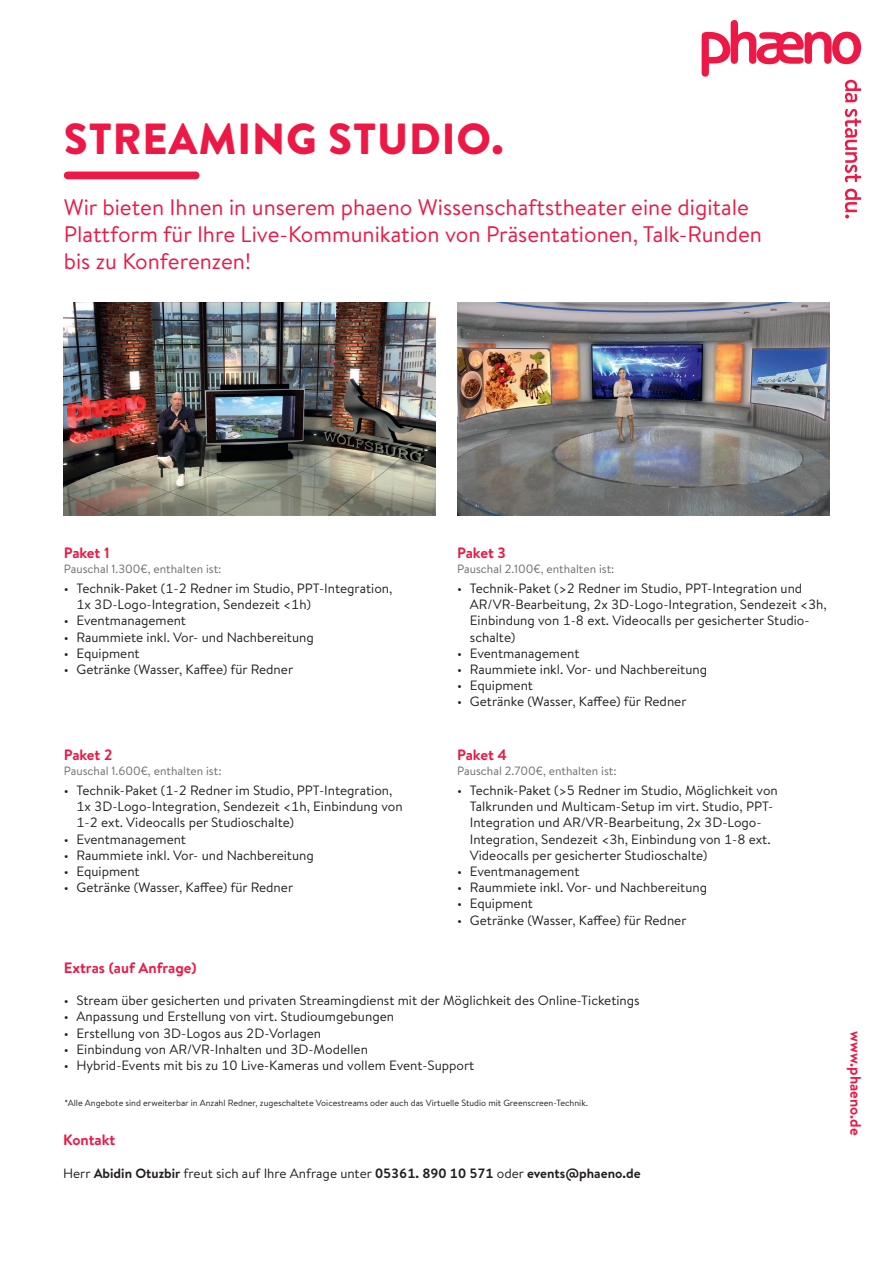
<style>
.page{position:relative;width:893px;height:1263px;background:#fff}
.page>*{position:absolute;margin:0;border:0;box-sizing:border-box;transform-origin:0 0}
.t1{font:900 43.5px "Brandon Text";letter-spacing:.02em;color:#ed1845}
.t2{font:22.5px/27px "Brandon Text";color:#ed1845}
.t3{font:700 15px "Brandon Text";color:#ed1845}
.t4{font:13.5px/16.2px "Brandon Text";color:#231f20}
.t5{font:700 13.5px "Brandon Text";color:#231f20}
.t6{font:12px "Brandon Text";color:#6c6d70}
.t7{font:9px "Brandon Text";color:#231f20}
.s1{font-weight:400}
</style>
<div class="page">
<svg style="left:702px;top:20px;width:159px;height:198px"></svg>
<div style="left:68px;top:172px;width:128px;height:7px;background:#ed1845"></div>
<img style="left:64px;top:303px;width:372px;height:213px">
<img style="left:457px;top:303px;width:372px;height:213px">
<h1 class="t1" style="left:64px;top:108px;width:441px">STREAMING STUDIO.</h1>
<h2 class="t2" style="left:64px;top:193px;width:700px">Wir bieten Ihnen in unserem phaeno Wissenschaftstheater eine digitale<br>Plattform für Ihre Live-Kommunikation von Präsentationen, Talk-Runden bis zu Konferenzen!</h2>
<p class="t3" style="left:64px;top:542px;width:47px">Paket 1</p>
<p class="t6" style="left:64px;top:560px;width:159px">Pauschal 1.300€, enthalten ist:</p>
<p class="t4" style="left:77px;top:580px;width:317px;text-indent:-13px">• Technik-Paket (1-2 Redner im Studio, PPT-Integration,<br>1x 3D-Logo-Integration, Sendezeit &lt;1h)</p>
<p class="t4" style="left:64px;top:612px;width:124px">• Eventmanagement</p>
<p class="t4" style="left:64px;top:628px;width:251px">• Raummiete inkl. Vor- und Nachbereitung</p>
<p class="t4" style="left:64px;top:644px;width:77px">• Equipment</p>
<p class="t4" style="left:64px;top:661px;width:231px">• Getränke (Wasser, Kaffee) für Redner</p>
<p class="t3" style="left:64px;top:744px;width:50px">Paket 2</p>
<p class="t6" style="left:64px;top:762px;width:159px">Pauschal 1.600€, enthalten ist:</p>
<p class="t4" style="left:77px;top:782px;width:328px;text-indent:-13px">• Technik-Paket (1-2 Redner im Studio, PPT-Integration,<br>1x 3D-Logo-Integration, Sendezeit &lt;1h, Einbindung von<br>1-2 ext. Videocalls per Studioschalte)</p>
<p class="t4" style="left:64px;top:830px;width:124px">• Eventmanagement</p>
<p class="t4" style="left:64px;top:846px;width:251px">• Raummiete inkl. Vor- und Nachbereitung</p>
<p class="t4" style="left:64px;top:863px;width:77px">• Equipment</p>
<p class="t4" style="left:64px;top:879px;width:231px">• Getränke (Wasser, Kaffee) für Redner</p>
<p class="t3" style="left:457px;top:542px;width:50px">Paket 3</p>
<p class="t6" style="left:457px;top:560px;width:159px">Pauschal 2.100€, enthalten ist:</p>
<p class="t4" style="left:470px;top:580px;width:358px;text-indent:-13px">• Technik-Paket (&gt;2 Redner im Studio, PPT-Integration und AR/VR-Bearbeitung, 2x 3D-Logo-Integration, Sendezeit &lt;3h, Einbindung von 1-8 ext. Videocalls per gesicherter Studio&shy;schalte)</p>
<p class="t4" style="left:457px;top:644px;width:124px">• Eventmanagement</p>
<p class="t4" style="left:457px;top:661px;width:251px">• Raummiete inkl. Vor- und Nachbereitung</p>
<p class="t4" style="left:457px;top:677px;width:77px">• Equipment</p>
<p class="t4" style="left:457px;top:693px;width:231px">• Getränke (Wasser, Kaffee) für Redner</p>
<p class="t3" style="left:457px;top:744px;width:51px">Paket 4</p>
<p class="t6" style="left:457px;top:762px;width:161px">Pauschal 2.700€, enthalten ist:</p>
<p class="t4" style="left:470px;top:782px;width:309px;text-indent:-13px">• Technik-Paket (&gt;5 Redner im Studio, Möglichkeit von Talkrunden und Multicam-Setup im virt. Studio, PPT-Integration und AR/VR-Bearbeitung, 2x 3D-Logo-Integration, Sendezeit &lt;3h, Einbindung von 1-8 ext.<br>Videocalls per gesicherter Studioschalte)</p>
<p class="t4" style="left:457px;top:863px;width:124px">• Eventmanagement</p>
<p class="t4" style="left:457px;top:879px;width:251px">• Raummiete inkl. Vor- und Nachbereitung</p>
<p class="t4" style="left:457px;top:895px;width:77px">• Equipment</p>
<p class="t4" style="left:457px;top:911px;width:231px">• Getränke (Wasser, Kaffee) für Redner</p>
<p class="t3" style="left:64px;top:957px;width:134px">Extras (auf Anfrage)</p>
<p class="t4" style="left:64px;top:992px;width:577px">• Stream über gesicherten und privaten Streamingdienst mit der Möglichkeit des Online-Ticketings</p>
<p class="t4" style="left:64px;top:1008px;width:332px">• Anpassung und Erstellung von virt. Studioumgebungen</p>
<p class="t4" style="left:64px;top:1024px;width:259px">• Erstellung von 3D-Logos aus 2D-Vorlagen</p>
<p class="t4" style="left:64px;top:1040px;width:306px">• Einbindung von AR/VR-Inhalten und 3D-Modellen</p>
<p class="t4" style="left:64px;top:1057px;width:412px">• Hybrid-Events mit bis zu 10 Live-Kameras und vollem Event-Support</p>
<p class="t7" style="left:64px;top:1097px;width:525px">*Alle Angebote sind erweiterbar in Anzahl Redner, zugeschaltete Voicestreams oder auch das Virtuelle Studio mit Greenscreen-Technik.</p>
<p class="t3" style="left:63px;top:1129px;width:54px">Kontakt</p>
<p class="t5" style="left:63px;top:1163px;width:579px"><span class="s1">Herr</span> Abidin Otuzbir <span class="s1">freut sich auf Ihre Anfrage unter</span> 05361. 890 10 571 <span class="s1">oder</span> events@phaeno.de</p>
<p class="t3" style="left:866px;top:1031px;width:106px;rotate:90deg">www.phaeno.de</p>
</div>
